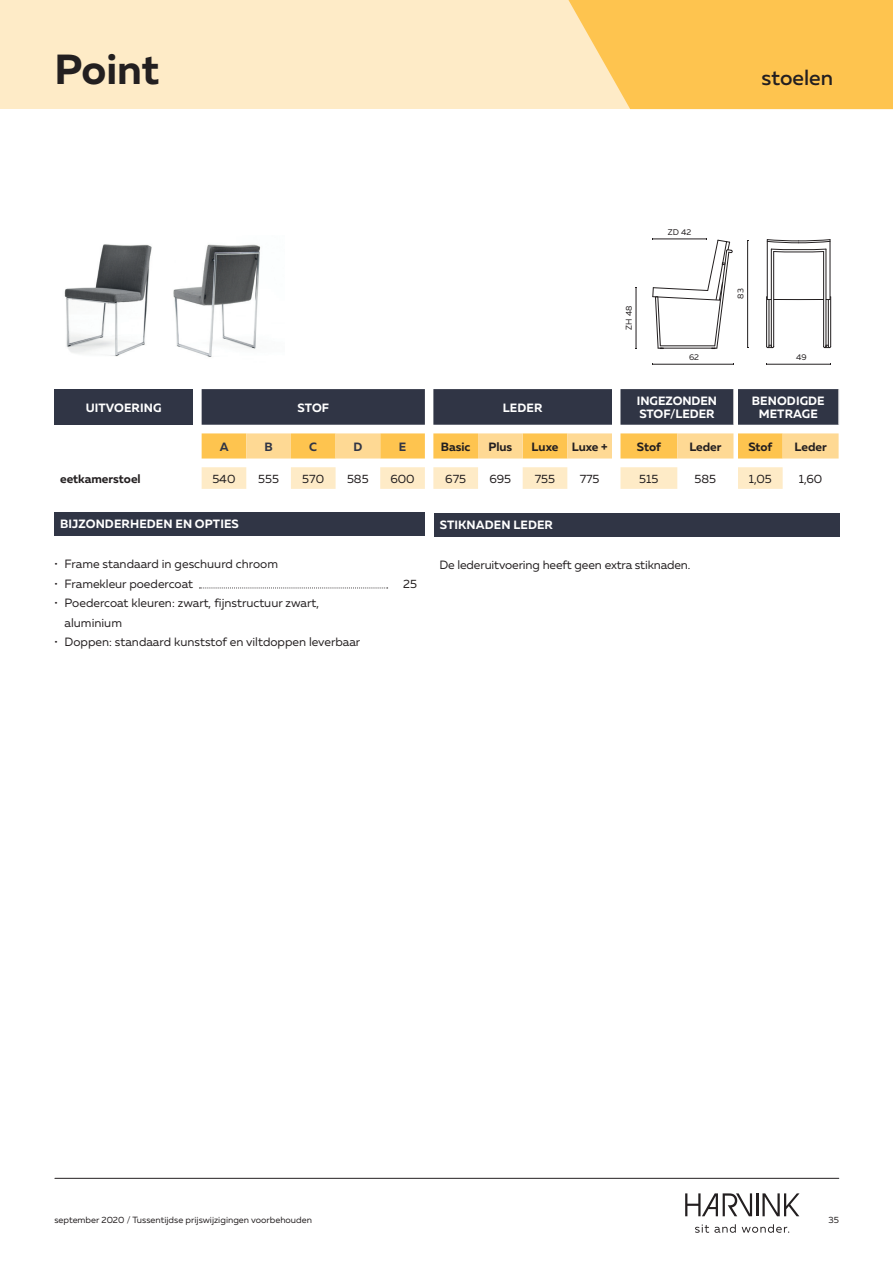
<style>
.page{position:relative;width:893px;height:1263px;background:#fff}
.page>*{position:absolute;margin:0;border:0;box-sizing:border-box;transform-origin:0 0}
.t1{font:700 42px "Muller";color:#231f20}
.t2{font:500 21px "Muller";color:#231f20}
.t3{font:12px/19.5px "Muller";color:#231f20}
.t4{font:700 12px/13.5px "Muller";letter-spacing:.01em;color:#fff}
.t5{font:700 12px "Muller";color:#231f20}
.t6{font:700 12px "Muller";color:#303545}
.t7{font:9px "Muller";color:#231f20}
.t8{font:8.4px "Muller";color:#231f20}
.t9{font:8.25px "Muller";color:#231f20}
</style>
<div class="page">
<div style="left:0;top:0;width:893px;height:109px;background:#feebc7"></div>
<hr style="left:756px;top:1193px;width:2px;height:23px;background:#231f20">
<svg style="left:762px;top:1193px;width:37px;height:23px"></svg>
<svg style="left:685px;top:1193px;width:67px;height:23px"></svg>
<svg style="left:695px;top:1224px;width:41px;height:9px"></svg>
<svg style="left:742px;top:1224px;width:47px;height:9px"></svg>
<hr style="left:55px;top:1178px;width:784px;height:1px;background:#231f20">
<div style="left:54px;top:389px;width:139px;height:36px;background:#303545"></div>
<svg style="left:202px;top:389px;width:636px;height:36px;background:#383d4c"></svg>
<svg style="left:202px;top:433px;width:637px;height:25px;background:#fed077"></svg>
<svg style="left:202px;top:467px;width:581px;height:22px"></svg>
<hr style="left:733px;top:389px;width:1px;height:36px;background:#bcbdc0">
<hr style="left:838px;top:389px;width:1px;height:36px;background:#bcbdc0">
<svg style="left:772px;top:249px;width:54px;height:3px"></svg>
<hr style="left:766px;top:297px;width:1px;height:49px;background:#231f20">
<hr style="left:769px;top:300px;width:1px;height:46px;background:#231f20">
<hr style="left:771px;top:249px;width:1px;height:96px;background:#231f20">
<hr style="left:773px;top:252px;width:1px;height:95px;background:#231f20">
<hr style="left:823px;top:252px;width:1px;height:95px;background:#231f20">
<hr style="left:826px;top:249px;width:1px;height:96px;background:#231f20">
<hr style="left:828px;top:300px;width:1px;height:46px;background:#231f20">
<hr style="left:830px;top:297px;width:1px;height:49px;background:#231f20">
<hr style="left:767px;top:240px;width:1px;height:59px;background:#231f20">
<hr style="left:830px;top:240px;width:1px;height:59px;background:#231f20">
<svg style="left:767px;top:239px;width:63px;height:4px"></svg>
<svg style="left:823px;top:345px;width:8px;height:4px"></svg>
<svg style="left:766px;top:345px;width:9px;height:4px"></svg>
<svg style="left:767px;top:297px;width:64px;height:3px"></svg>
<hr style="left:636px;top:287px;width:1px;height:61px;background:#231f20">
<hr style="left:747px;top:240px;width:1px;height:108px;background:#231f20">
<hr style="left:653px;top:364px;width:81px;height:1px;background:#231f20">
<hr style="left:767px;top:364px;width:64px;height:1px;background:#231f20">
<svg style="left:652px;top:238px;width:81px;height:111px"></svg>
<img style="left:173px;top:244px;width:88px;height:113px">
<img style="left:64px;top:244px;width:88px;height:113px">
<div style="left:434px;top:513px;width:405px;height:23px;background:#303545"></div>
<svg style="left:199px;top:588px;width:189px;height:1px"></svg>
<div style="left:54px;top:512px;width:370px;height:23px;background:#303545"></div>
<svg style="left:568px;top:0;width:325px;height:109px;background:#fec75a"></svg>
<h1 class="t1" style="left:54px;top:43px;width:107px">Point</h1>
<h2 class="t2" style="left:762px;top:65px;width:73px">stoelen</h2>
<p class="t8" style="left:624px;top:330px;width:25px;rotate:-90deg">ZH 48</p>
<p class="t9" style="left:668px;top:227px;width:25px">ZD 42</p>
<p class="t8" style="left:735px;top:299px;width:12px;rotate:-90deg">83</p>
<p class="t9" style="left:689px;top:352px;width:12px">62</p>
<p class="t9" style="left:796px;top:352px;width:12px">49</p>
<p class="t4" style="left:86px;top:401px;width:77px">UITVOERING</p>
<p class="t4" style="left:298px;top:401px;width:33px">STOF</p>
<p class="t4" style="left:503px;top:401px;width:41px">LEDER</p>
<p class="t4" style="left:637px;top:394px;width:82px">INGEZONDEN<br>STOF/LEDER</p>
<p class="t4" style="left:752px;top:394px;width:74px;text-align:center">BENODIGDE<br>METRAGE</p>
<p class="t6" style="left:220px;top:439px;width:10px">A</p>
<p class="t6" style="left:264px;top:439px;width:10px">B</p>
<p class="t6" style="left:309px;top:439px;width:9px">C</p>
<p class="t6" style="left:353px;top:439px;width:10px">D</p>
<p class="t6" style="left:399px;top:439px;width:9px">E</p>
<p class="t5" style="left:441px;top:439px;width:31px">Basic</p>
<p class="t5" style="left:488px;top:439px;width:25px">Plus</p>
<p class="t5" style="left:532px;top:439px;width:77px">Luxe Luxe +</p>
<p class="t5" style="left:637px;top:439px;width:25px">Stof</p>
<p class="t5" style="left:689px;top:439px;width:34px">Leder</p>
<p class="t5" style="left:748px;top:439px;width:25px">Stof</p>
<p class="t5" style="left:795px;top:439px;width:34px">Leder</p>
<p class="t5" style="left:60px;top:471px;width:82px">eetkamerstoel</p>
<p class="t3" style="left:212px;top:469px;width:25px">540</p>
<p class="t3" style="left:258px;top:469px;width:22px">555</p>
<p class="t3" style="left:302px;top:469px;width:23px">570</p>
<p class="t3" style="left:347px;top:469px;width:23px">585</p>
<p class="t3" style="left:390px;top:469px;width:26px">600</p>
<p class="t3" style="left:445px;top:469px;width:22px">675</p>
<p class="t3" style="left:489px;top:469px;width:23px">695</p>
<p class="t3" style="left:535px;top:469px;width:22px">755</p>
<p class="t3" style="left:580px;top:469px;width:21px">775</p>
<p class="t3" style="left:639px;top:469px;width:21px">515</p>
<p class="t3" style="left:694px;top:469px;width:23px">585</p>
<p class="t3" style="left:749px;top:469px;width:24px">1,05</p>
<p class="t3" style="left:799px;top:469px;width:25px">1,60</p>
<p class="t4" style="left:60px;top:517px;width:180px">BIJZONDERHEDEN EN OPTIES</p>
<p class="t3" style="left:54px;top:554px;width:226px">• Frame standaard in geschuurd chroom</p>
<p class="t3" style="left:54px;top:574px;width:141px">• Framekleur poedercoat</p>
<p class="t3" style="left:403px;top:574px;width:15px">25</p>
<p class="t3" style="left:65px;top:593px;width:256px;text-indent:-11px">• Poedercoat kleuren: zwart, fijnstructuur zwart, aluminium</p>
<p class="t3" style="left:54px;top:632px;width:308px">• Doppen: standaard kunststof en viltdoppen leverbaar</p>
<p class="t4" style="left:440px;top:518px;width:115px">STIKNADEN LEDER</p>
<p class="t3" style="left:439px;top:555px;width:252px">De lederuitvoering heeft geen extra stiknaden.</p>
<p class="t7" style="left:54px;top:1214px;width:259px">september 2020 / Tussentijdse prijswijzigingen voorbehouden</p>
<p class="t7" style="left:828px;top:1214px;width:12px">35</p>
</div>
